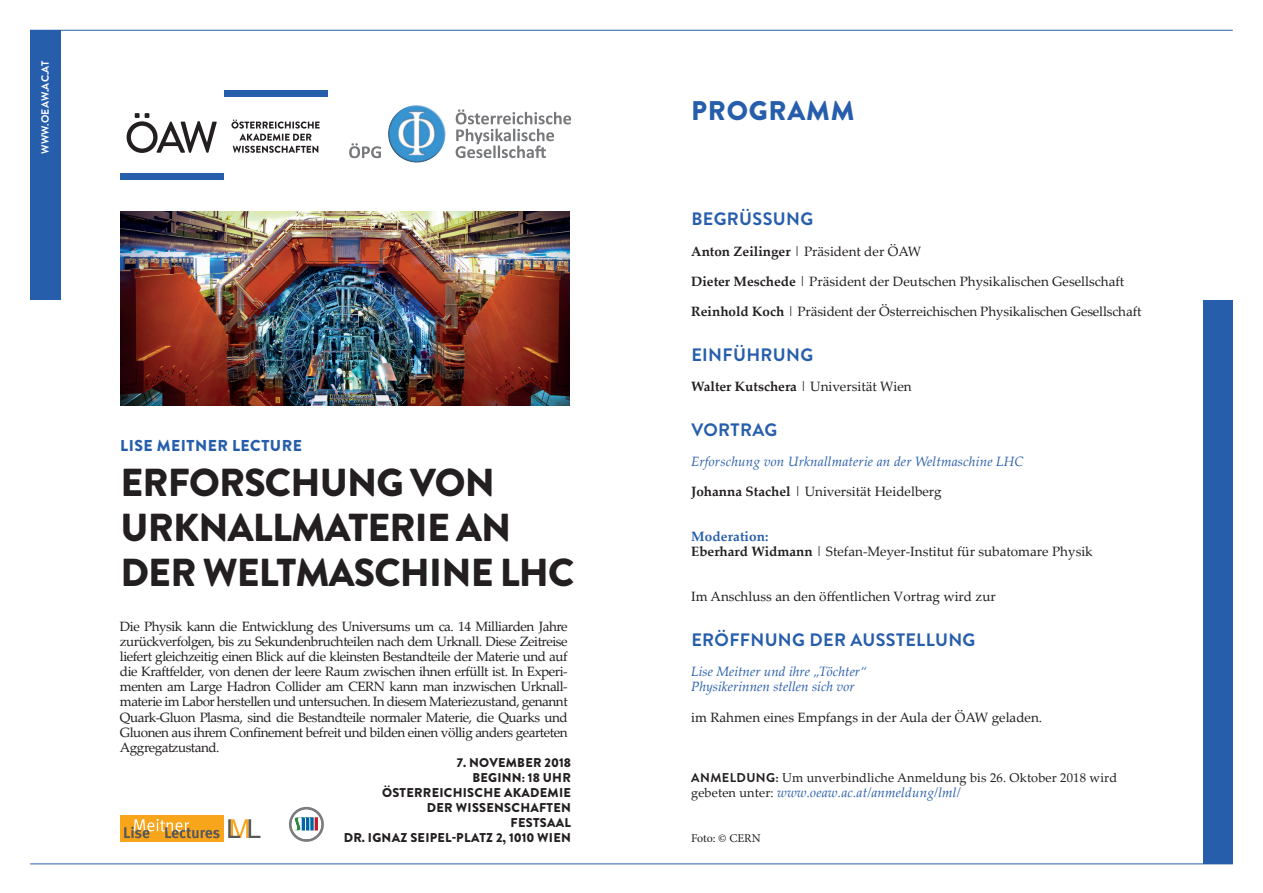
<style>
.page{position:relative;width:1263px;height:893px;background:#fff}
.page>*{position:absolute;margin:0;border:0;box-sizing:border-box;transform-origin:0 0}
.t1{font:900 39px/45.2px "Brandon Grotesque";letter-spacing:-.02em;color:#231f20}
.t2{font:900 27px "Brandon Grotesque";letter-spacing:.03em;color:#275eac}
.t3{font:700 18px "Brandon Grotesque";letter-spacing:.02em;color:#275eac}
.t4{font:900 15.75px "Brandon Grotesque";letter-spacing:.03em;color:#275eac}
.t5{font:13.5px/15px "Palatino Linotype";color:#231f20;text-align:justify}
.t6{font:italic 13.5px/15px "Palatino Linotype";letter-spacing:.01em;color:#275eac}
.t7{font:900 12.75px/15px "Brandon Grotesque";letter-spacing:.02em;color:#231f20;text-align:right}
.t8{font:12.75px "Palatino Linotype";letter-spacing:.01em;color:#231f20}
.t9{font:12px "Minion Pro";letter-spacing:-.005em;color:#231f20}
.t10{font:700 10.5px "Brandon Grotesque";letter-spacing:.02em;color:#fff}
.s1{font-weight:700}
.s2{font-weight:700;color:#275eac}
.s3{font-family:"Brandon Grotesque";font-weight:700}
.s4{font-style:normal;font-size:12.75px;color:#231f20}
</style>
<div class="page">
<div style="left:30px;top:30px;width:30px;height:270px;background:#275eac"></div>
<hr style="left:30px;top:30px;width:1203px;height:1px;background:#275eac">
<div style="left:1203px;top:300px;width:30px;height:564px;background:#275eac"></div>
<hr style="left:30px;top:864px;width:1203px;height:1px;background:#275eac">
<div style="left:120px;top:173px;width:104px;height:7px;background:#275eac"></div>
<div style="left:224px;top:90px;width:103px;height:7px;background:#275eac"></div>
<svg style="left:127px;top:113px;width:90px;height:40px"></svg>
<svg style="left:231px;top:120px;width:89px;height:33px"></svg>
<img style="left:120px;top:211px;width:450px;height:195px">
<img style="left:388px;top:105px;width:29px;height:42px">
<svg style="left:456px;top:109px;width:115px;height:49px"></svg>
<svg style="left:349px;top:143px;width:32px;height:15px"></svg>
<div style="left:120px;top:815px;width:104px;height:26px;background:#f9a51b"></div>
<svg style="left:124px;top:819px;width:96px;height:19px"></svg>
<svg style="left:228px;top:819px;width:32px;height:19px"></svg>
<svg style="left:289px;top:807px;width:35px;height:35px"></svg>
<p class="t10" style="left:38px;top:154px;width:95px;rotate:-90deg">WWW.OEAW.AC.AT</p>
<p class="t4" style="left:120px;top:434px;width:183px">LISE MEITNER LECTURE</p>
<h1 class="t1" style="left:120px;top:461px;width:456px">ERFORSCHUNG VON<br>URKNALLMATERIE AN<br>DER WELTMASCHINE LHC</h1>
<p class="t5" style="left:120px;top:619px;width:449px">Die Physik kann die Entwicklung des Universums um ca. 14 Milliarden Jahre zurückverfolgen, bis zu Sekundenbruchteilen nach dem Urknall. Diese Zeitreise liefert gleichzeitig einen Blick auf die kleinsten Bestandteile der Materie und auf die Kraftfelder, von denen der leere Raum zwischen ihnen erfüllt ist. In Experi&shy;menten am Large Hadron Collider am CERN kann man inzwischen Urknall&shy;materie im Labor herstellen und untersuchen. In diesem Materiezustand, genannt Quark-Gluon Plasma, sind die Bestandteile normaler Materie, die Quarks und Gluonen aus ihrem Confinement befreit und bilden einen völlig anders gearteten Aggregatzustand.</p>
<p class="t7" style="left:344px;top:755px;width:229px">7. NOVEMBER 2018<br>BEGINN: 18 UHR<br>ÖSTERREICHISCHE AKADEMIE<br>DER WISSENSCHAFTEN<br>FESTSAAL<br>DR. IGNAZ SEIPEL-PLATZ 2, 1010 WIEN</p>
<h2 class="t2" style="left:691px;top:92px;width:165px">PROGRAMM</h2>
<h3 class="t3" style="left:691px;top:207px;width:123px">BEGRÜSSUNG</h3>
<p class="t5" style="left:691px;top:243px;width:232px"><span class="s1">Anton Zeilinger</span> | Präsident der ÖAW</p>
<p class="t5" style="left:691px;top:273px;width:435px"><span class="s1">Dieter Meschede</span> | Präsident der Deutschen Physikalischen Gesellschaft</p>
<p class="t5" style="left:691px;top:303px;width:452px"><span class="s1">Reinhold Koch</span> | Präsident der Österreichischen Physikalischen Gesellschaft</p>
<h3 class="t3" style="left:691px;top:342px;width:124px">EINFÜHRUNG</h3>
<p class="t5" style="left:691px;top:378px;width:222px"><span class="s1">Walter Kutschera</span> | Universität Wien</p>
<h3 class="t3" style="left:691px;top:417px;width:88px">VORTRAG</h3>
<p class="t6" style="left:691px;top:453px;width:334px">Erforschung von Urknallmaterie an der Weltmaschine LHC</p>
<p class="t5" style="left:691px;top:483px;width:252px"><span class="s1">Johanna Stachel</span> | Universität Heidelberg</p>
<p class="t5" style="left:691px;top:528px;width:403px"><span class="s2">Moderation:<br></span><span class="s1">Eberhard Widmann</span> | Stefan-Meyer-Institut für subatomare Physik</p>
<p class="t5" style="left:691px;top:589px;width:306px">Im Anschluss an den öffentlichen Vortrag wird zur</p>
<h3 class="t3" style="left:691px;top:628px;width:286px">ERÖFFNUNG DER AUSSTELLUNG</h3>
<p class="t6" style="left:691px;top:664px;width:177px">Lise Meitner und ihre „Töchter“<br>Physikerinnen stellen sich vor</p>
<p class="t5" style="left:691px;top:709px;width:353px">im Rahmen eines Empfangs in der Aula der ÖAW geladen.</p>
<p class="t8" style="left:691px;top:768px;width:427px"><span class="s3">ANMELDUNG:</span> Um unverbindliche Anmeldung bis 26. Oktober 2018 wird</p>
<p class="t6" style="left:691px;top:784px;width:271px"><span class="s4">gebeten unter:</span> www.oeaw.ac.at/anmeldung/lml/</p>
<p class="t9" style="left:691px;top:830px;width:71px">Foto: © CERN</p>
</div>
